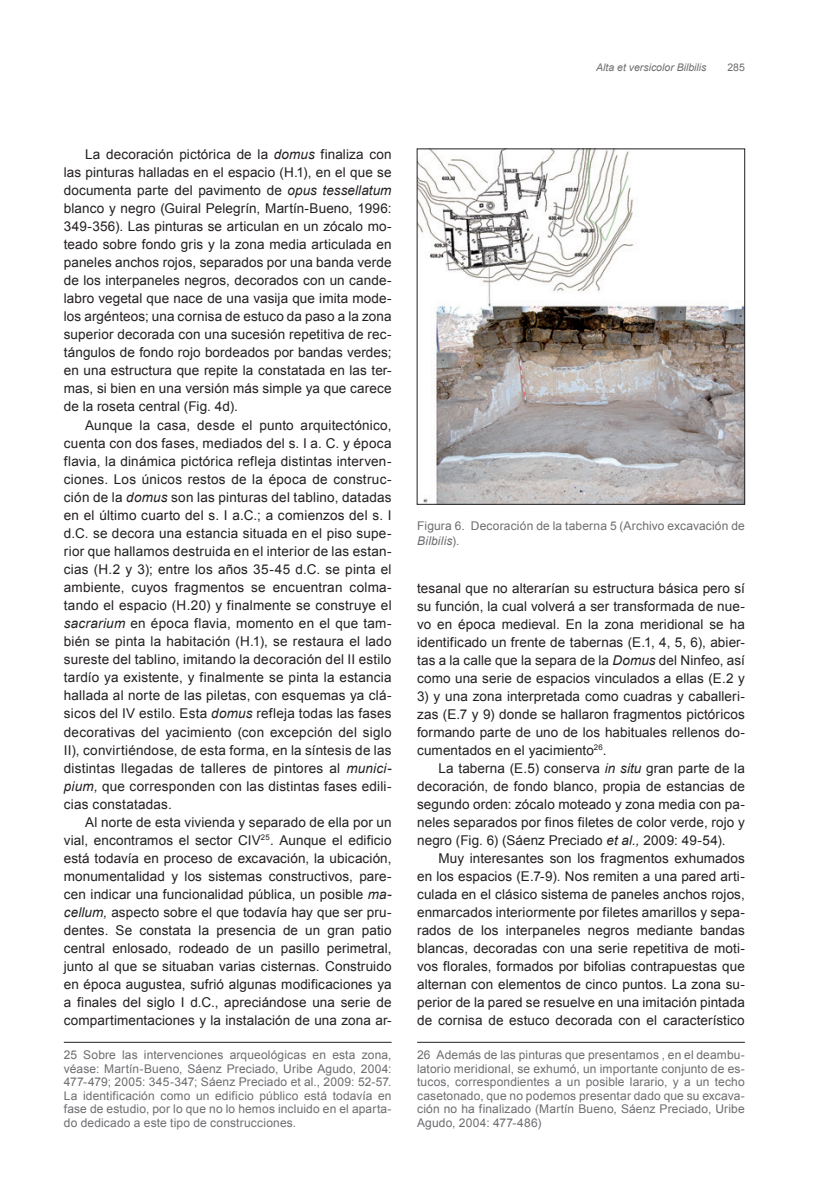
<style>
.page{position:relative;width:830px;height:1191px;background:#fff}
.page>*{position:absolute;margin:0;border:0;box-sizing:border-box;transform-origin:0 0}
.t1{font:13.5px/18px "Arial";letter-spacing:.01em;color:#231f20;text-align:justify}
.t2{font:12px/13.5px "Arial";letter-spacing:.01em;color:#6c6d70;text-align:justify}
.t3{font:italic 10.5px "Arial";color:#6c6d70}
.t4{font:10.5px "Arial";color:#6c6d70}
.s1{font-style:italic}
</style>
<div class="page">
<hr style="left:64px;top:1042px;width:327px;height:1px;background:#231f20">
<hr style="left:417px;top:1042px;width:327px;height:1px;background:#231f20">
<img style="left:419px;top:151px;width:323px;height:351px">
<p class="t3" style="left:596px;top:62px;width:112px">Alta et versicolor Bilbilis</p>
<p class="t4" style="left:727px;top:62px;width:19px">285</p>
<p class="t1" style="left:64px;top:145px;width:329px;text-indent:21px">La decoración pictórica de la <span class="s1">domus</span> finaliza con las pinturas halladas en el espacio (H.1), en el que se documenta parte del pavimento de <span class="s1">opus tessellatum </span>blanco y negro (Guiral Pelegrín, Martín-Bueno, 1996:<br>349-356). Las pinturas se articulan en un zócalo mo&shy;teado sobre fondo gris y la zona media articulada en paneles anchos rojos, separados por una banda verde de los interpaneles negros, decorados con un cande&shy;labro vegetal que nace de una vasija que imita mode&shy;los argénteos; una cornisa de estuco da paso a la zona superior decorada con una sucesión repetitiva de rec&shy;tángulos de fondo rojo bordeados por bandas verdes; en una estructura que repite la constatada en las ter&shy;mas, si bien en una versión más simple ya que carece de la roseta central (Fig. 4d).</p>
<p class="t1" style="left:64px;top:416px;width:329px;text-indent:21px">Aunque la casa, desde el punto arquitectónico, cuenta con dos fases, mediados del s. I a. C. y época flavia, la dinámica pictórica refleja distintas interven&shy;ciones. Los únicos restos de la época de construc&shy;ción de la <span class="s1">domus</span> son las pinturas del tablino, datadas en el último cuarto del s. I a.C.; a comienzos del s. I d.C. se decora una estancia situada en el piso supe&shy;rior que hallamos destruida en el interior de las estan&shy;cias (H.2 y 3); entre los años 35-45 d.C. se pinta el ambiente, cuyos fragmentos se encuentran colma&shy;tando el espacio (H.20) y finalmente se construye el <span class="s1">sacrarium</span> en época flavia, momento en el que tam&shy;bién se pinta la habitación (H.1), se restaura el lado sureste del tablino, imitando la decoración del II estilo tardío ya existente, y finalmente se pinta la estancia hallada al norte de las piletas, con esquemas ya clá&shy;sicos del IV estilo. Esta <span class="s1">domus</span> refleja todas las fases decorativas del yacimiento (con excepción del siglo II), convirtiéndose, de esta forma, en la síntesis de las distintas llegadas de talleres de pintores al <span class="s1">munici&shy;pium,</span> que corresponden con las distintas fases edili&shy;cias constatadas.</p>
<p class="t1" style="left:64px;top:813px;width:329px;text-indent:21px">Al norte de esta vivienda y separado de ella por un vial, encontramos el sector CIV<sup>25</sup>. Aunque el edificio está todavía en proceso de excavación, la ubicación, monumentalidad y los sistemas constructivos, pare&shy;cen indicar una funcionalidad pública, un posible <span class="s1">ma&shy;cellum,</span> aspecto sobre el que todavía hay que ser pru&shy;dentes. Se constata la presencia de un gran patio central enlosado, rodeado de un pasillo perimetral, junto al que se situaban varias cisternas. Construido en época augustea, sufrió algunas modificaciones ya a finales del siglo I d.C., apreciándose una serie de compartimentaciones y la instalación de una zona ar-</p>
<p class="t2" style="left:417px;top:519px;width:329px;line-height:14.4px">Figura 6. Decoración de la taberna 5 (Archivo excavación de<br><span class="s1">Bilbilis</span>).</p>
<p class="t1" style="left:417px;top:579px;width:329px">tesanal que no alterarían su estructura básica pero sí su función, la cual volverá a ser transformada de nue&shy;vo en época medieval. En la zona meridional se ha identificado un frente de tabernas (E.1, 4, 5, 6), abier&shy;tas a la calle que la separa de la <span class="s1">Domus</span> del Ninfeo, así como una serie de espacios vinculados a ellas (E.2 y</p>
<p class="t1" style="left:417px;top:687px;width:329px">3) y una zona interpretada como cuadras y caballeri&shy;zas (E.7 y 9) donde se hallaron fragmentos pictóricos formando parte de uno de los habituales rellenos do&shy;cumentados en el yacimiento<sup>26</sup>.</p>
<p class="t1" style="left:417px;top:759px;width:329px;text-indent:21px">La taberna (E.5) conserva <span class="s1">in situ</span> gran parte de la decoración, de fondo blanco, propia de estancias de segundo orden: zócalo moteado y zona media con pa&shy;neles separados por finos filetes de color verde, rojo y negro (Fig. 6) (Sáenz Preciado <span class="s1">et al.,</span> 2009: 49-54).</p>
<p class="t1" style="left:417px;top:849px;width:329px;text-indent:21px">Muy interesantes son los fragmentos exhumados en los espacios (E.7-9). Nos remiten a una pared arti&shy;culada en el clásico sistema de paneles anchos rojos, enmarcados interiormente por filetes amarillos y sepa&shy;rados de los interpaneles negros mediante bandas blancas, decoradas con una serie repetitiva de moti&shy;vos florales, formados por bifolias contrapuestas que alternan con elementos de cinco puntos. La zona su&shy;perior de la pared se resuelve en una imitación pintada de cornisa de estuco decorada con el característico</p>
<p class="t2" style="left:64px;top:1048px;width:329px">25 Sobre las intervenciones arqueológicas en esta zona, véase: Martín-Bueno, Sáenz Preciado, Uribe Agudo, 2004:<br>477-479; 2005: 345-347; Sáenz Preciado et al., 2009: 52-57.<br>La identificación como un edificio público está todavía en fase de estudio, por lo que no lo hemos incluido en el aparta&shy;do dedicado a este tipo de construcciones.</p>
<p class="t2" style="left:417px;top:1048px;width:329px">26 Además de las pinturas que presentamos , en el deambu&shy;latorio meridional, se exhumó, un importante conjunto de es&shy;tucos, correspondientes a un posible larario, y a un techo casetonado, que no podemos presentar dado que su excava&shy;ción no ha finalizado (Martín Bueno, Sáenz Preciado, Uribe Agudo, 2004: 477-486)</p>
</div>
